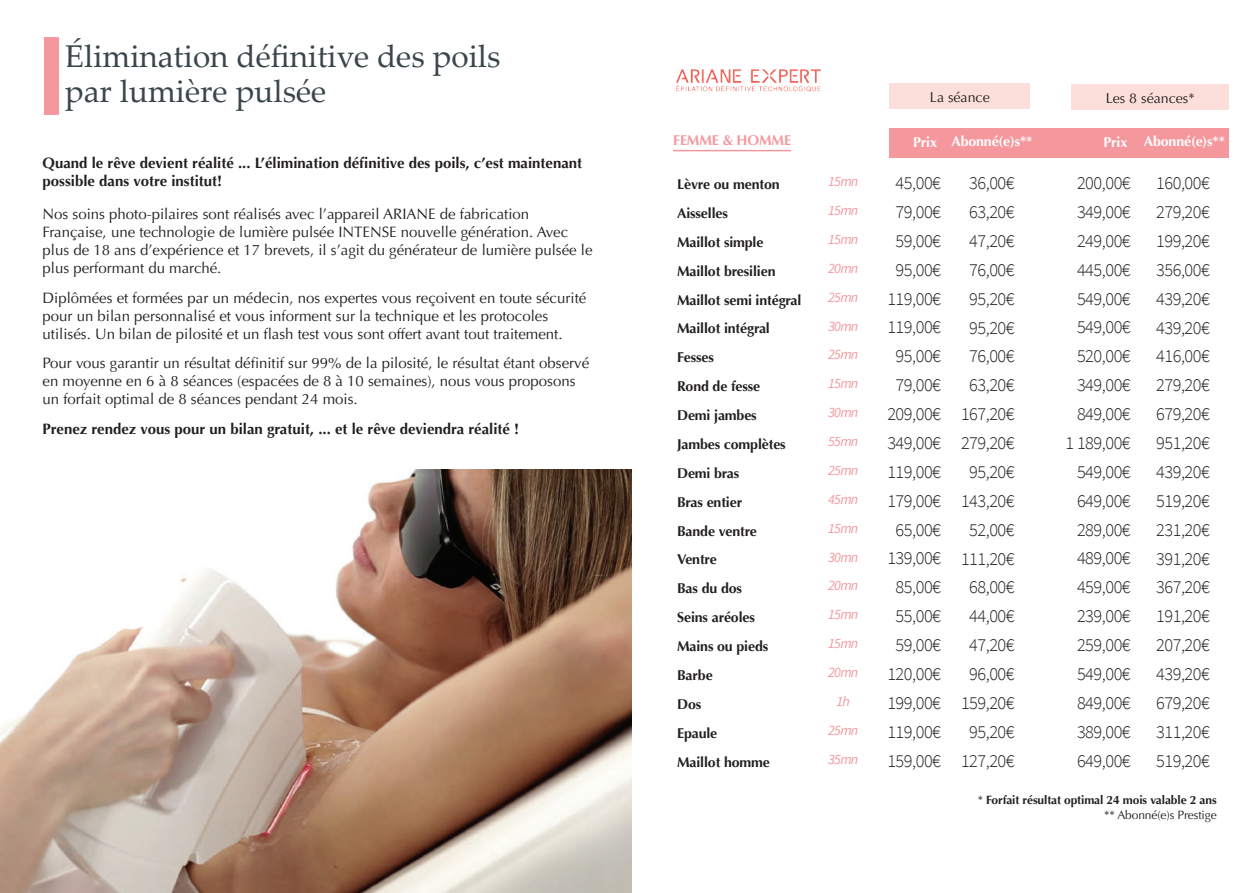
<style>
.page{position:relative;width:1259px;height:893px;background:#fff}
.page>*{position:absolute;margin:0;border:0;box-sizing:border-box;transform-origin:0 0}
.t1{font:31.5px/34.5px "Palatino Linotype";color:#3a464a}
.t2{font:300 18.15px/28.8px "Source Sans Pro";letter-spacing:-.025em;color:#231f20;text-align:center}
.t3{font:15px/18px "Optima LT";color:#231f20}
.t4{font:700 15px/18.1px "Optima LT";color:#231f20}
.t5{font:700 14.1px/28.8px "Optima LT";letter-spacing:-.01em;color:#231f20}
.t6{font:italic 14.1px/28.8px "Source Sans Pro";letter-spacing:-.05em;color:#f5989e;text-align:center}
.t7{font:700 14.1px "Optima LT";letter-spacing:-.01em;color:#fff}
.t8{font:14.1px "Optima LT";color:#231f20}
.t9{font:700 14.1px "Optima LT";letter-spacing:-.01em;color:#f5989e}
.t10{font:700 12px/14.4px "Optima LT";letter-spacing:-.01em;color:#231f20;text-align:right}
.s1{font-weight:400}
</style>
<div class="page">
<img style="left:0;top:470px;width:631px;height:423px">
<div style="left:44px;top:37px;width:14px;height:78px;background:#f5989e"></div>
<div style="left:1071px;top:85px;width:157px;height:25px;background:#fcdfda"></div>
<img style="left:676px;top:69px;width:145px;height:23px">
<div style="left:889px;top:128px;width:339px;height:30px;background:#f5989e"></div>
<div style="left:889px;top:83px;width:141px;height:26px;background:#fcdfda"></div>
<hr style="left:673px;top:150px;width:118px;height:1px;background:#f5989e">
<h1 class="t1" style="left:65px;top:38px;width:437px">Élimination définitive des poils par lumière pulsée</h1>
<p class="t4" style="left:43px;top:154px;width:541px">Quand le rêve devient réalité ... L’élimination définitive des poils, c’est maintenant possible dans votre institut!</p>
<p class="t3" style="left:43px;top:205px;width:551px">Nos soins photo-pilaires sont réalisés avec l’appareil ARIANE de fabrication Française, une technologie de lumière pulsée INTENSE nouvelle génération. Avec plus de 18 ans d’expérience et 17 brevets, il s’agit du générateur de lumière pulsée le plus performant du marché.</p>
<p class="t3" style="left:43px;top:289px;width:545px">Diplômées et formées par un médecin, nos expertes vous reçoivent en toute sécurité pour un bilan personnalisé et vous informent sur la technique et les protocoles utilisés. Un bilan de pilosité et un flash test vous sont offert avant tout traitement.</p>
<p class="t3" style="left:43px;top:354px;width:548px">Pour vous garantir un résultat définitif sur 99% de la pilosité, le résultat étant observé en moyenne en 6 à 8 séances (espacées de 8 à 10 semaines), nous vous proposons un forfait optimal de 8 séances pendant 24 mois.</p>
<p class="t4" style="left:43px;top:420px;width:478px">Prenez rendez vous pour un bilan gratuit, ... et le rêve deviendra réalité !</p>
<p class="t9" style="left:673px;top:132px;width:120px">FEMME &amp; HOMME</p>
<p class="t8" style="left:930px;top:89px;width:61px">La séance</p>
<p class="t8" style="left:1105px;top:90px;width:91px">Les 8 séances*</p>
<p class="t7" style="left:913px;top:133px;width:121px">Prix Abonné(e)s**</p>
<p class="t7" style="left:1103px;top:133px;width:123px">Prix Abonné(e)s**</p>
<p class="t5" style="left:677px;top:170px;width:126px">Lèvre ou menton<br>Aisselles<br>Maillot simple<br>Maillot bresilien<br>Maillot semi intégral<br>Maillot intégral<br>Fesses<br>Rond de fesse<br>Demi jambes<br>Jambes complètes<br>Demi bras<br>Bras entier<br>Bande ventre<br>Ventre<br>Bas du dos<br>Seins aréoles<br>Mains ou pieds<br>Barbe<br>Dos<br>Epaule<br>Maillot homme</p>
<p class="t6" style="left:828px;top:167px;width:32px">15mn<br>15mn<br>15mn<br>20mn<br>25mn<br>30mn<br>25mn<br>15mn<br>30mn<br>55mn<br>25mn<br>45mn<br>15mn<br>30mn<br>20mn<br>15mn<br>15mn<br>20mn<br>1h<br>25mn<br>35mn</p>
<p class="t2" style="left:961px;top:169px;width:55px">36,00€<br>63,20€<br>47,20€<br>76,00€<br>95,20€<br>95,20€<br>76,00€<br>63,20€<br>167,20€<br>279,20€<br>95,20€<br>143,20€<br>52,00€<br>111,20€<br>68,00€<br>44,00€<br>47,20€<br>96,00€<br>159,20€<br>95,20€<br>127,20€</p>
<p class="t2" style="left:887px;top:169px;width:55px">45,00€<br>79,00€<br>59,00€<br>95,00€<br>119,00€<br>119,00€<br>95,00€<br>79,00€<br>209,00€<br>349,00€<br>119,00€<br>179,00€<br>65,00€<br>139,00€<br>85,00€<br>55,00€<br>59,00€<br>120,00€<br>199,00€<br>119,00€<br>159,00€</p>
<p class="t2" style="left:1065px;top:169px;width:67px;text-align:right">200,00€<br>349,00€<br>249,00€<br>445,00€<br>549,00€<br>549,00€<br>520,00€<br>349,00€<br>849,00€<br>1 189,00€<br>549,00€<br>649,00€<br>289,00€<br>489,00€<br>459,00€<br>239,00€<br>259,00€<br>549,00€<br>849,00€<br>389,00€<br>649,00€</p>
<p class="t2" style="left:1156px;top:169px;width:55px;text-align:justify">160,00€ 279,20€ 199,20€ 356,00€ 439,20€ 439,20€ 416,00€ 279,20€ 679,20€ 951,20€ 439,20€ 519,20€ 231,20€ 391,20€ 367,20€ 191,20€ 207,20€ 439,20€ 679,20€ 311,20€ 519,20€</p>
<p class="t10" style="left:977px;top:793px;width:240px"><span class="s1">*</span> Forfait résultat optimal 24 mois valable 2 ans <span class="s1">** Abonné(e)s Prestige</span></p>
</div>
